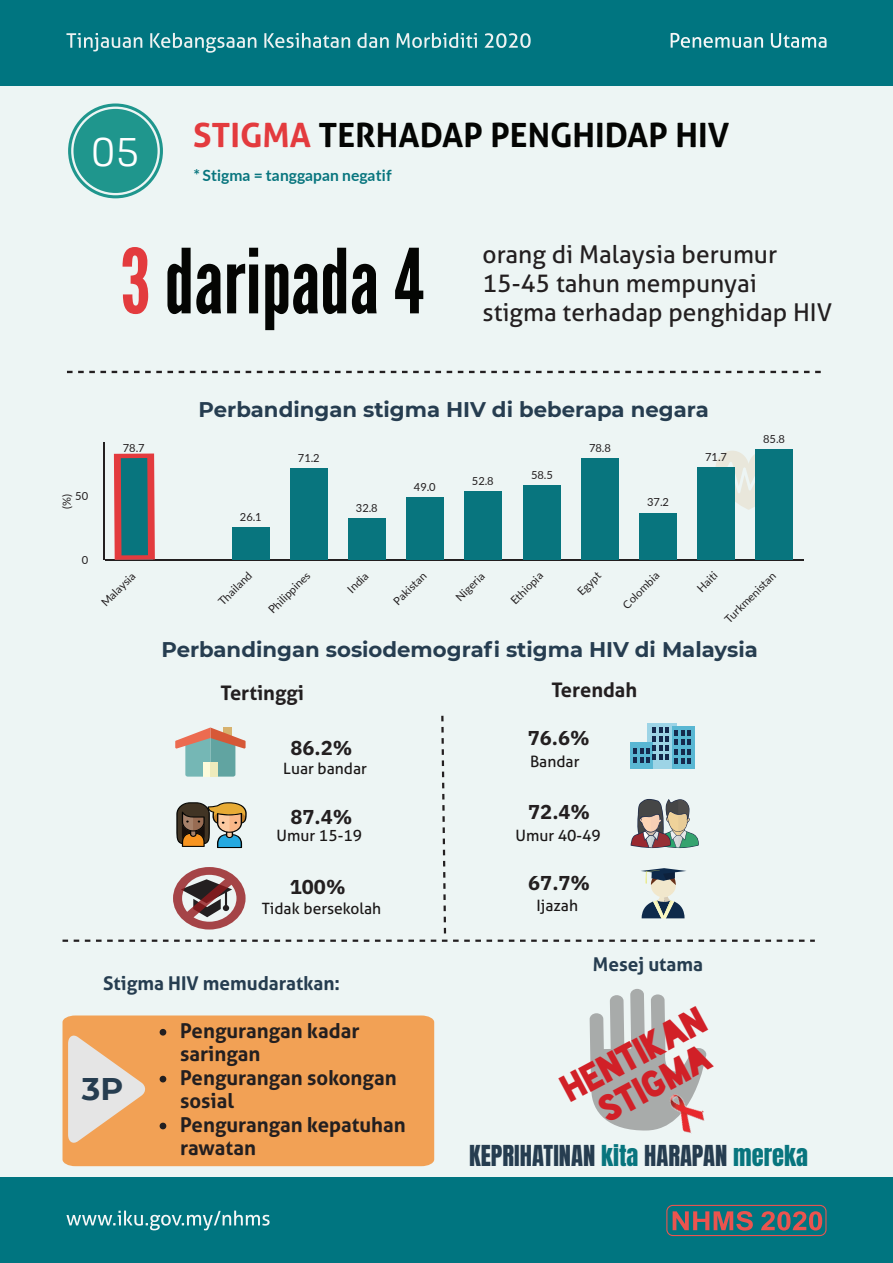
<style>
.page{position:relative;width:893px;height:1263px;background:#edf5f4}
.page>*{position:absolute;margin:0;border:0;box-sizing:border-box;transform-origin:0 0}
.t1{font:89.25px "League Gothic";color:#040503}
.t2{font:41.7px "Glegoo";color:#fff}
.t3{font:36px/35.7px "Blackout Midnight";color:#d12027;text-align:center}
.t4{font:700 33.45px "Aller";color:#040503}
.t5{font:700 31.2px "Montserrat";color:#263d50}
.t6{font:24.6px/29px "Aller";color:#231f20}
.t7{font:24.6px "Anton";color:#263d50}
.t8{font:700 21.15px "Montserrat";color:#263d50}
.t9{font:700 20.4px/23.4px "Aller";color:#231f20}
.t10{font:700 20.1px "IBM Plex Sans";color:#231f20}
.t11{font:700 20.1px "Aller";color:#231f20}
.t12{font:700 18.9px "Aller";color:#263d50}
.t13{font:15.6px "Aller";color:#1a1717}
.t14{font:700 15.6px "Lato";letter-spacing:.005em;color:#08757e}
.t15{font:11.1px "Lato";color:#231f20}
.s1{color:#e33b3e}
.s2{color:#08757e}
</style>
<div class="page">
<svg style="left:68px;top:103px;width:95px;height:95px"></svg>
<svg style="left:67px;top:371px;width:39px;height:2px"></svg>
<svg style="left:134px;top:371px;width:39px;height:2px"></svg>
<svg style="left:201px;top:371px;width:39px;height:2px"></svg>
<svg style="left:268px;top:371px;width:39px;height:2px"></svg>
<svg style="left:335px;top:371px;width:39px;height:2px"></svg>
<svg style="left:402px;top:371px;width:39px;height:2px"></svg>
<svg style="left:469px;top:371px;width:39px;height:2px"></svg>
<svg style="left:536px;top:371px;width:39px;height:2px"></svg>
<svg style="left:603px;top:371px;width:39px;height:2px"></svg>
<svg style="left:670px;top:371px;width:39px;height:2px"></svg>
<svg style="left:737px;top:371px;width:39px;height:2px"></svg>
<svg style="left:815px;top:371px;width:6px;height:2px"></svg>
<svg style="left:715px;top:451px;width:40px;height:59px"></svg>
<svg style="left:63px;top:939px;width:5px;height:3px"></svg>
<svg style="left:74px;top:939px;width:5px;height:3px"></svg>
<svg style="left:85px;top:939px;width:5px;height:3px"></svg>
<svg style="left:96px;top:939px;width:39px;height:3px"></svg>
<svg style="left:141px;top:939px;width:5px;height:3px"></svg>
<svg style="left:152px;top:939px;width:5px;height:3px"></svg>
<svg style="left:163px;top:939px;width:39px;height:3px"></svg>
<svg style="left:208px;top:939px;width:5px;height:3px"></svg>
<svg style="left:219px;top:939px;width:5px;height:3px"></svg>
<svg style="left:230px;top:939px;width:5px;height:3px"></svg>
<svg style="left:241px;top:939px;width:39px;height:3px"></svg>
<svg style="left:286px;top:939px;width:5px;height:3px"></svg>
<svg style="left:297px;top:939px;width:5px;height:3px"></svg>
<svg style="left:308px;top:939px;width:39px;height:3px"></svg>
<svg style="left:353px;top:939px;width:5px;height:3px"></svg>
<svg style="left:364px;top:939px;width:5px;height:3px"></svg>
<svg style="left:375px;top:939px;width:5px;height:3px"></svg>
<svg style="left:386px;top:939px;width:28px;height:3px"></svg>
<svg style="left:420px;top:939px;width:5px;height:3px"></svg>
<svg style="left:431px;top:939px;width:5px;height:3px"></svg>
<svg style="left:442px;top:939px;width:5px;height:3px"></svg>
<svg style="left:453px;top:939px;width:39px;height:3px"></svg>
<svg style="left:498px;top:939px;width:5px;height:3px"></svg>
<svg style="left:509px;top:939px;width:5px;height:3px"></svg>
<svg style="left:520px;top:939px;width:39px;height:3px"></svg>
<svg style="left:565px;top:939px;width:5px;height:3px"></svg>
<svg style="left:576px;top:939px;width:5px;height:3px"></svg>
<svg style="left:587px;top:939px;width:5px;height:3px"></svg>
<svg style="left:598px;top:939px;width:28px;height:3px"></svg>
<svg style="left:632px;top:939px;width:5px;height:3px"></svg>
<svg style="left:643px;top:939px;width:5px;height:3px"></svg>
<svg style="left:654px;top:939px;width:5px;height:3px"></svg>
<svg style="left:665px;top:939px;width:39px;height:3px"></svg>
<svg style="left:710px;top:939px;width:5px;height:3px"></svg>
<svg style="left:721px;top:939px;width:5px;height:3px"></svg>
<svg style="left:732px;top:939px;width:39px;height:3px"></svg>
<svg style="left:777px;top:939px;width:5px;height:3px"></svg>
<svg style="left:788px;top:939px;width:5px;height:3px"></svg>
<svg style="left:799px;top:939px;width:5px;height:3px"></svg>
<svg style="left:810px;top:939px;width:5px;height:3px"></svg>
<svg style="left:173px;top:867px;width:73px;height:62px"></svg>
<svg style="left:175px;top:727px;width:71px;height:50px"></svg>
<svg style="left:176px;top:802px;width:71px;height:46px"></svg>
<div style="left:647px;top:723px;width:29px;height:46px;background:#9dd4e6"></div>
<div style="left:672px;top:726px;width:22px;height:43px;background:#59b7d3"></div>
<div style="left:631px;top:743px;width:22px;height:26px;background:#59b7d3"></div>
<svg style="left:633px;top:727px;width:58px;height:36px"></svg>
<svg style="left:631px;top:799px;width:68px;height:49px"></svg>
<svg style="left:642px;top:896px;width:42px;height:22px"></svg>
<div style="left:651px;top:871px;width:25px;height:26px;background:#f1e7cc;border-radius:12px"></div>
<svg style="left:641px;top:868px;width:45px;height:17px"></svg>
<svg style="left:441px;top:716px;width:3px;height:5px"></svg>
<svg style="left:441px;top:727px;width:3px;height:5px"></svg>
<svg style="left:441px;top:738px;width:3px;height:39px"></svg>
<svg style="left:442px;top:805px;width:3px;height:39px"></svg>
<svg style="left:443px;top:872px;width:3px;height:39px"></svg>
<div style="left:63px;top:1015px;width:371px;height:151px;background:#f2a155"></div>
<svg style="left:160px;top:1029px;width:6px;height:6px"></svg>
<svg style="left:160px;top:1076px;width:6px;height:6px"></svg>
<svg style="left:160px;top:1123px;width:6px;height:6px"></svg>
<hr style="left:105px;top:560px;width:698px;height:1px;background:#231f20">
<hr style="left:104px;top:443px;width:1px;height:117px;background:#231f20">
<div style="left:232px;top:527px;width:38px;height:33px;background:#08757e"></div>
<div style="left:290px;top:468px;width:38px;height:92px;background:#08757e"></div>
<div style="left:348px;top:519px;width:38px;height:41px;background:#08757e"></div>
<div style="left:406px;top:497px;width:38px;height:63px;background:#08757e"></div>
<div style="left:464px;top:492px;width:38px;height:68px;background:#08757e"></div>
<div style="left:523px;top:485px;width:38px;height:75px;background:#08757e"></div>
<div style="left:581px;top:458px;width:38px;height:102px;background:#08757e"></div>
<div style="left:639px;top:513px;width:38px;height:47px;background:#08757e"></div>
<div style="left:697px;top:467px;width:38px;height:93px;background:#08757e"></div>
<div style="left:755px;top:449px;width:38px;height:111px;background:#08757e"></div>
<svg style="left:68px;top:1033px;width:78px;height:112px"></svg>
<svg style="left:114px;top:453px;width:41px;height:107px;background:#626168"></svg>
<svg style="left:590px;top:989px;width:116px;height:141px"></svg>
<img style="left:661px;top:1087px;width:45px;height:47px">
<div style="left:0;top:0;width:893px;height:85px;background:#007580"></div>
<div style="left:0;top:1178px;width:893px;height:85px;background:#007580"></div>
<svg style="left:66px;top:1210px;width:204px;height:20px"></svg>
<svg style="left:671px;top:33px;width:92px;height:15px"></svg>
<svg style="left:771px;top:33px;width:55px;height:15px"></svg>
<svg style="left:66px;top:33px;width:76px;height:18px"></svg>
<svg style="left:150px;top:33px;width:106px;height:20px"></svg>
<svg style="left:264px;top:33px;width:86px;height:15px"></svg>
<svg style="left:357px;top:33px;width:32px;height:15px"></svg>
<svg style="left:396px;top:33px;width:81px;height:15px"></svg>
<svg style="left:484px;top:33px;width:47px;height:15px"></svg>
<svg style="left:666px;top:1205px;width:160px;height:31px"></svg>
<p class="t2" style="left:91px;top:127px;width:50px">05</p>
<p class="t4" style="left:193px;top:114px;width:538px"><span class="s1">STIGMA</span> TERHADAP PENGHIDAP HIV</p>
<p class="t14" style="left:193px;top:163px;width:200px">* Stigma = tanggapan negatif</p>
<p class="t1" style="left:121px;top:228px;width:305px"><span class="s1">3</span> daripada 4</p>
<p class="t6" style="left:482px;top:240px;width:296px">orang di Malaysia berumur<br>15-45 tahun mempunyai</p>
<p class="t6" style="left:482px;top:298px;width:351px">stigma terhadap penghidap HIV</p>
<p class="t15" style="left:75px;top:488px;width:14px">50</p>
<p class="t15" style="left:59px;top:509px;width:17px;rotate:-90deg">(%)</p>
<p class="t15" style="left:123px;top:440px;width:23px">78.7</p>
<p class="t8" style="left:199px;top:394px;width:512px">Perbandingan stigma HIV di beberapa negara</p>
<p class="t15" style="left:240px;top:509px;width:23px">26.1</p>
<p class="t15" style="left:298px;top:450px;width:23px">71.2</p>
<p class="t15" style="left:356px;top:500px;width:23px">32.8</p>
<p class="t15" style="left:414px;top:479px;width:23px">49.0</p>
<p class="t15" style="left:472px;top:473px;width:23px">52.8</p>
<p class="t15" style="left:531px;top:466px;width:23px">58.5</p>
<p class="t15" style="left:589px;top:440px;width:23px">78.8</p>
<p class="t15" style="left:647px;top:494px;width:23px">37.2</p>
<p class="t15" style="left:705px;top:449px;width:23px">71.7</p>
<p class="t15" style="left:763px;top:431px;width:23px">85.8</p>
<p class="t15" style="left:82px;top:552px;width:8px">0</p>
<p class="t15" style="left:98px;top:599px;width:45px;rotate:-45deg">Malaysia</p>
<p class="t15" style="left:215px;top:598px;width:44px;rotate:-45deg">Thailand</p>
<p class="t15" style="left:265px;top:606px;width:55px;rotate:-45deg">Philippines</p>
<p class="t15" style="left:344px;top:585px;width:26px;rotate:-45deg">India</p>
<p class="t15" style="left:390px;top:597px;width:43px;rotate:-45deg">Pakistan</p>
<p class="t15" style="left:452px;top:593px;width:37px;rotate:-45deg">Nigeria</p>
<p class="t15" style="left:507px;top:597px;width:42px;rotate:-45deg">Ethiopia</p>
<p class="t15" style="left:574px;top:588px;width:30px;rotate:-45deg">Egypt</p>
<p class="t15" style="left:619px;top:601px;width:48px;rotate:-45deg">Colombia</p>
<p class="t15" style="left:693px;top:585px;width:25px;rotate:-45deg">Haiti</p>
<p class="t15" style="left:721px;top:615px;width:69px;rotate:-45deg">Turkmenistan</p>
<p class="t8" style="left:161px;top:634px;width:598px">Perbandingan sosiodemografi stigma HIV di Malaysia</p>
<p class="t11" style="left:221px;top:680px;width:85px">Tertinggi</p>
<p class="t11" style="left:552px;top:678px;width:87px">Terendah</p>
<p class="t10" style="left:290px;top:732px;width:63px">86.2%</p>
<p class="t13" style="left:283px;top:759px;width:85px">Luar bandar</p>
<p class="t10" style="left:290px;top:800px;width:63px">87.4%</p>
<p class="t13" style="left:277px;top:826px;width:87px">Umur 15-19</p>
<p class="t10" style="left:290px;top:871px;width:57px">100%</p>
<p class="t13" style="left:262px;top:899px;width:121px">Tidak bersekolah</p>
<p class="t10" style="left:528px;top:722px;width:63px">76.6%</p>
<p class="t13" style="left:530px;top:751px;width:51px">Bandar</p>
<p class="t10" style="left:528px;top:796px;width:63px">72.4%</p>
<p class="t13" style="left:515px;top:826px;width:87px">Umur 40-49</p>
<p class="t10" style="left:528px;top:867px;width:63px">67.7%</p>
<p class="t13" style="left:537px;top:895px;width:43px">Ijazah</p>
<p class="t12" style="left:103px;top:971px;width:238px">Stigma HIV memudaratkan:</p>
<p class="t9" style="left:180px;top:1019px;width:227px">Pengurangan kadar saringan<br>Pengurangan sokongan sosial<br>Pengurangan kepatuhan rawatan</p>
<p class="t5" style="left:82px;top:1067px;width:43px">3P</p>
<p class="t12" style="left:593px;top:952px;width:112px">Mesej utama</p>
<p class="t3" style="left:557px;top:1076px;width:159px;rotate:-28deg">hentikan stigma</p>
<p class="t7" style="left:469px;top:1143px;width:340px">KEPRIHATINAN <span class="s2">kita</span> HARAPAN <span class="s2">mereka</span></p>
</div>
